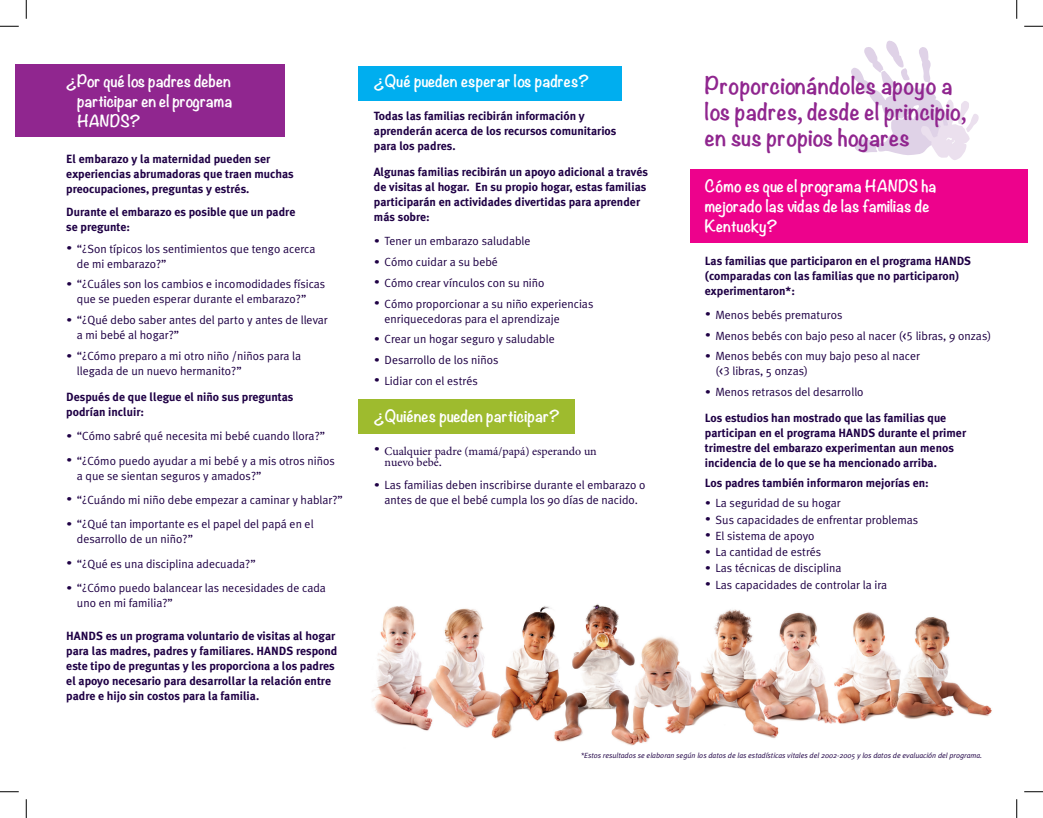
<style>
.page{position:relative;width:1043px;height:818px;background:#fff}
.page>*{position:absolute;margin:0;border:0;box-sizing:border-box;transform-origin:0 0}
.t1{font:700 21.25px/26.2px "Noteworthy";letter-spacing:.005em;color:#90268f}
.t2{font:700 15px/20px "Noteworthy";color:#fff;text-align:justify}
.t3{font:11.88px/15px "Meta Plus Normal";color:#1f0145}
.t4{font:700 11.88px/15px "Meta Plus";color:#1f0145}
.t5{font:11.88px/11.4px "Minion Pro";color:#1f0145}
.t6{font:italic 7.5px "Meta Plus Normal";color:#1f0145}
.s1{font-family:"Noteworthy";font-weight:700;font-size:18.75px}
.s2{font-family:"Meta Plus Normal"}
.s3{font-family:"Meta Plus Book Caps"}
.s4{font-family:"Meta Plus Normal Caps"}
</style>
<div class="page">
<svg style="left:851px;top:40px;width:127px;height:120px"></svg>
<div style="left:15px;top:64px;width:269px;height:73px;background:#90268f"></div>
<div style="left:690px;top:169px;width:338px;height:73px;background:#ed028c"></div>
<div style="left:358px;top:66px;width:263px;height:34px;background:#00aeef"></div>
<div style="left:358px;top:399px;width:216px;height:34px;background:#9ebb2e"></div>
<img style="left:372px;top:604px;width:620px;height:142px">
<svg style="left:0;top:25px;width:19px;height:2px"></svg>
<svg style="left:1024px;top:25px;width:18px;height:2px"></svg>
<svg style="left:0;top:791px;width:19px;height:1px"></svg>
<svg style="left:1024px;top:791px;width:18px;height:1px"></svg>
<svg style="left:25px;top:0;width:2px;height:19px"></svg>
<svg style="left:25px;top:799px;width:2px;height:19px"></svg>
<svg style="left:1016px;top:0;width:1px;height:19px"></svg>
<svg style="left:1016px;top:799px;width:1px;height:19px"></svg>
<p class="t2" style="left:77px;top:71px;width:157px;text-indent:-11px">¿Por qué los padres deben participar en el programa HANDS?</p>
<p class="t4" style="left:66px;top:151px;width:229px">El embarazo y la maternidad pueden ser experiencias abrumadoras que traen muchas preocupaciones, preguntas y estrés.</p>
<p class="t4" style="left:66px;top:204px;width:231px">Durante el embarazo es posible que un padre se pregunte:</p>
<p class="t3" style="left:77px;top:241px;width:240px;text-indent:-11px"><span class="s1">•</span> “¿Son típicos los sentimientos que tengo acerca de mi embarazo?”</p>
<p class="t3" style="left:77px;top:277px;width:250px;text-indent:-11px"><span class="s1">•</span> “¿Cuáles son los cambios e incomodidades físicas que se pueden esperar durante el embarazo?”</p>
<p class="t3" style="left:77px;top:312px;width:252px;text-indent:-11px"><span class="s1">•</span> “¿Qué debo saber antes del parto y antes de llevar a mi bebé al hogar?”</p>
<p class="t3" style="left:77px;top:348px;width:226px;text-indent:-11px"><span class="s1">•</span> “¿Cómo preparo a mi otro niño /niños para la llegada de un nuevo hermanito?”</p>
<p class="t4" style="left:66px;top:389px;width:229px">Después de que llegue el niño sus preguntas podrían incluir:</p>
<p class="t3" style="left:66px;top:428px;width:260px"><span class="s1">•</span> “Cómo sabré qué necesita mi bebé cuando llora?”</p>
<p class="t3" style="left:77px;top:453px;width:259px;text-indent:-11px"><span class="s1">•</span> “¿Cómo puedo ayudar a mi bebé y a mis otros niños a que se sientan seguros y amados?”</p>
<p class="t3" style="left:66px;top:492px;width:278px"><span class="s1">•</span> “¿Cuándo mi niño debe empezar a caminar y hablar?”</p>
<p class="t3" style="left:77px;top:516px;width:238px;text-indent:-11px"><span class="s1">•</span> “¿Qué tan importante es el papel del papá en el desarrollo de un niño?”</p>
<p class="t3" style="left:66px;top:556px;width:191px"><span class="s1">•</span> “¿Qué es una disciplina adecuada?”</p>
<p class="t3" style="left:77px;top:580px;width:250px;text-indent:-11px"><span class="s1">•</span> “¿Cómo puedo balancear las necesidades de cada uno en mi familia?”</p>
<p class="t4" style="left:66px;top:628px;width:279px">HANDS es un programa voluntario de visitas al hogar para las madres, padres y familiares. HANDS responde este tipo de preguntas y les proporciona a los padres el apoyo necesario para desarrollar la relación entre padre e hijo sin costos para la familia.</p>
<p class="t2" style="left:374px;top:71px;width:217px">¿Qué pueden esperar los padres?</p>
<p class="t4" style="left:374px;top:108px;width:244px">Todas las familias recibirán información y aprenderán acerca de los recursos comunitarios para los padres.</p>
<p class="t4" style="left:374px;top:164px;width:275px">Algunas familias recibirán un apoyo adicional a través de visitas al hogar. En su propio hogar, estas familias participarán en actividades divertidas para aprender más sobre:</p>
<p class="t3" style="left:374px;top:234px;width:158px"><span class="s1">•</span> Tener un embarazo saludable</p>
<p class="t3" style="left:374px;top:254px;width:125px"><span class="s1">•</span> Cómo cuidar a su bebé</p>
<p class="t3" style="left:374px;top:275px;width:172px"><span class="s1">•</span> Cómo crear vínculos con su niño</p>
<p class="t3" style="left:384px;top:296px;width:210px;text-indent:-11px"><span class="s1">•</span> Cómo proporcionar a su niño experiencias enriquecedoras para el aprendizaje</p>
<p class="t3" style="left:374px;top:332px;width:182px"><span class="s1">•</span> Crear un hogar seguro y saludable</p>
<p class="t3" style="left:374px;top:352px;width:126px"><span class="s1">•</span> Desarrollo de los niños</p>
<p class="t3" style="left:374px;top:373px;width:105px"><span class="s1">•</span> Lidiar con el estrés</p>
<p class="t2" style="left:374px;top:405px;width:188px">¿Quiénes pueden participar?</p>
<p class="t5" style="left:384px;top:445px;width:214px;text-indent:-11px"><span class="s1">•</span> Cualquier padre (mamá/papá) esperando un nuevo bebé<span class="s2">.</span></p>
<p class="t3" style="left:374px;top:477px;width:273px;text-align:center"><span class="s1">•</span> Las familias deben inscribirse durante el embarazo o antes de que el bebé cumpla los 90 días de nacido.</p>
<h1 class="t1" style="left:705px;top:72px;width:263px">Proporcionándoles apoyo a los padres, desde el principio, en sus propios hogares</h1>
<p class="t2" style="left:705px;top:175px;width:233px;text-align:left">Cómo es que el programa HANDS ha mejorado las vidas de las familias de<br>Kentucky?</p>
<p class="t4" style="left:705px;top:253px;width:268px">Las familias que participaron en el programa HANDS (comparadas con las familias que no participaron) experimentaron*:</p>
<p class="t3" style="left:705px;top:307px;width:139px"><span class="s1">•</span> Menos bebés prematuros</p>
<p class="t3" style="left:705px;top:328px;width:288px"><span class="s1">•</span> Menos bebés con bajo peso al nacer (<span class="s3">&lt;</span><span class="s4">5</span> libras, 9 onzas)</p>
<p class="t3" style="left:715px;top:349px;width:206px;text-indent:-11px"><span class="s1">•</span> Menos bebés con muy bajo peso al nacer (<span class="s3">&lt;</span><span class="s4">3</span> libras, 5 onzas)</p>
<p class="t3" style="left:705px;top:384px;width:160px"><span class="s1">•</span> Menos retrasos del desarrollo</p>
<p class="t4" style="left:705px;top:410px;width:263px">Los estudios han mostrado que las familias que participan en el programa HANDS durante el primer trimestre del embarazo experimentan aun menos incidencia de lo que se ha mencionado arriba.</p>
<p class="t4" style="left:705px;top:475px;width:225px">Los padres también informaron mejorías en:</p>
<p class="t3" style="left:705px;top:495px;width:137px"><span class="s1">•</span> La seguridad de su hogar</p>
<p class="t3" style="left:705px;top:512px;width:215px"><span class="s1">•</span> Sus capacidades de enfrentar problemas</p>
<p class="t3" style="left:705px;top:528px;width:111px"><span class="s1">•</span> El sistema de apoyo</p>
<p class="t3" style="left:705px;top:544px;width:118px"><span class="s1">•</span> La cantidad de estrés</p>
<p class="t3" style="left:705px;top:560px;width:138px"><span class="s1">•</span> Las técnicas de disciplina</p>
<p class="t3" style="left:705px;top:577px;width:184px"><span class="s1">•</span> Las capacidades de controlar la ira</p>
<p class="t6" style="left:581px;top:750px;width:403px">*Estos resultados se elaboran según los datos de las estadísticas vitales del 2002-2005 y los datos de evaluación del programa.</p>
</div>
